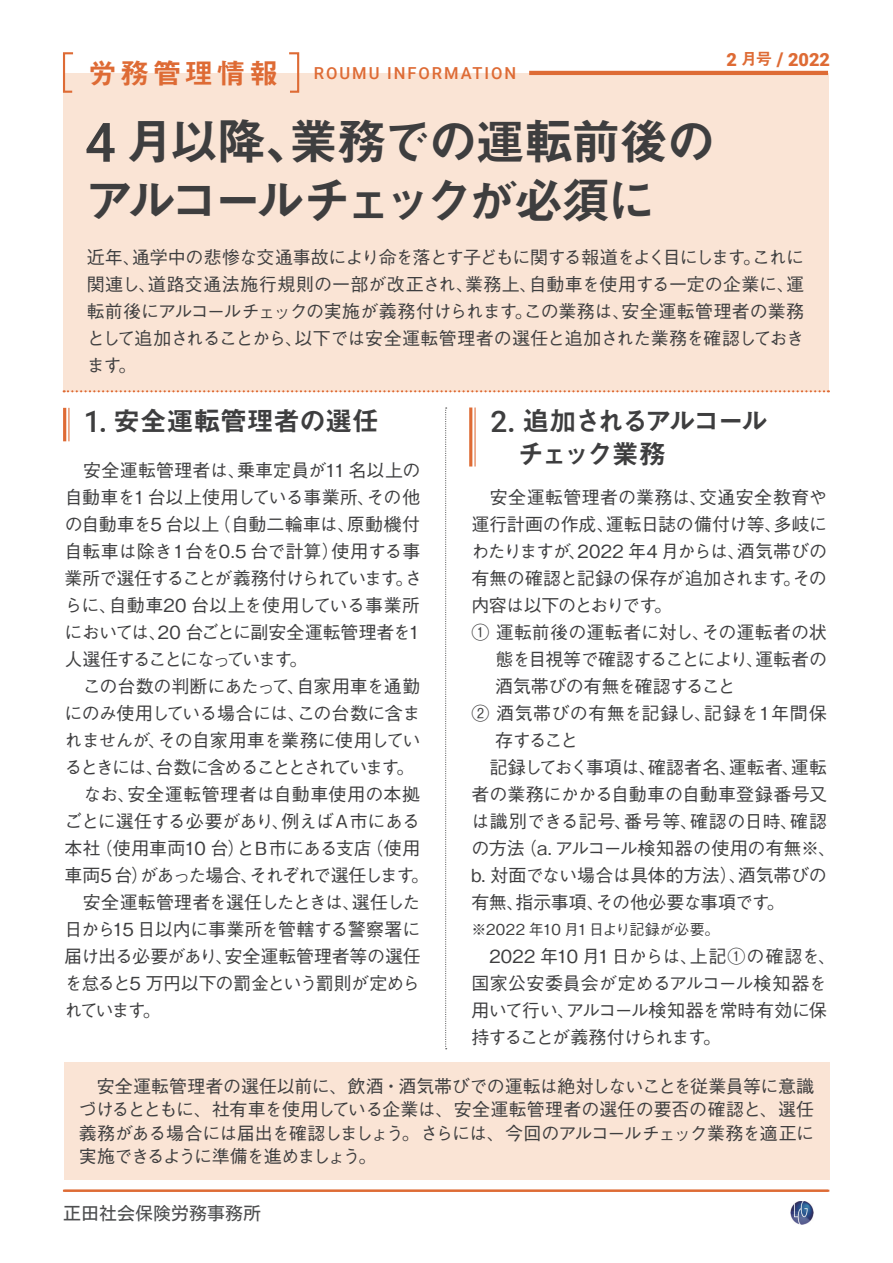
<style>
.page{position:relative;width:893px;height:1263px;background:#fff}
.page>*{position:absolute;margin:0;border:0;box-sizing:border-box;transform-origin:0 0}
.t1{font:49.5px/58.5px "Midashi Go Pr 6 N MB31 90 msp RKSJ H";letter-spacing:-.075em;color:#3e3e3f}
.t2{font:27px/33px "Midashi Go Pr 6 N MB31 90 msp RKSJ H";letter-spacing:-.115em;color:#3e3e3f}
.t3{font:27px "Midashi Go Pr 6 N MB31 90 msp RKSJ H";letter-spacing:-.015em;color:#3e3e3f}
.t4{font:900 18.15px "Roboto";color:#de6b35}
.t5{font:18px/27px "Gothic BBB Pr 6 N Medium 90 msp RKSJ H";letter-spacing:-.025em;color:#3e3e3f}
.t6{font:18px "Motoya L Cedar W3 90 ms RKSJ H";color:#4c4d4e}
.t7{font:500 16.5px "Roboto";letter-spacing:.12em;color:#de6b35}
.t8{font:15px "Gothic BBB Pr 6 N Medium 90 msp RKSJ H";letter-spacing:-.02em;color:#3e3e3f}
.s1{font-family:"Midashi Go Pr 6 N MB31 90 msp RKSJ H";font-weight:400;font-size:16.5px}
.s2{font-size:18.9px}
.s3{font-family:"Midashi Go Pr 6 N MB31 90 msp RKSJ H";font-weight:400;font-size:28.8px}
.s4{font-family:"Roboto";font-weight:500;font-size:54.45px}
.s5{font-family:"Roboto";font-weight:500;font-size:29.7px}
.s6{font-family:"Roboto";font-weight:500;font-size:31.05px}
</style>
<div class="page">
<img style="left:790px;top:1201px;width:23px;height:23px">
<div style="left:64px;top:1063px;width:765px;height:117px;background:#fae4d5"></div>
<div style="left:63px;top:73px;width:765px;height:319px;background:#fae4d5"></div>
<svg style="left:64px;top:390px;width:765px;height:2px"></svg>
<hr style="left:529px;top:71px;width:299px;height:4px;background:#de6b35">
<svg style="left:63px;top:52px;width:11px;height:41px"></svg>
<svg style="left:289px;top:52px;width:11px;height:41px"></svg>
<hr style="left:63px;top:1190px;width:765px;height:2px;background:#de6b35">
<hr style="left:64px;top:1190px;width:765px;height:2px;background:#de6b35">
<hr style="left:68px;top:408px;width:1px;height:33px;background:#de6b35">
<hr style="left:63px;top:408px;width:3px;height:33px;background:#de6b35">
<hr style="left:474px;top:408px;width:2px;height:59px;background:#de6b35">
<hr style="left:469px;top:408px;width:3px;height:59px;background:#de6b35">
<svg style="left:445px;top:408px;width:2px;height:641px"></svg>
<p class="t4" style="left:726px;top:49px;width:105px">2 <span class="s1">月号</span> <span class="s2">/</span> 2022</p>
<p class="t7" style="left:88px;top:64px;width:430px"><span class="s3">労務管理情報　</span>ROUMU INFORMATION</p>
<h1 class="t1" style="left:85px;top:119px;width:632px"><span class="s4">4</span> 月以降、業務での運転前後のアルコールチェックが必須に</h1>
<p class="t5" style="left:87px;top:246px;width:719px;text-align:justify">近年、通学中の悲惨な交通事故により命を落とす子どもに関する報道をよく目にします。これに関連し、道路交通法施行規則の一部が改正され、業務上、自動車を使用する一定の企業に、運転前後にアルコールチェックの実施が義務付けられます。この業務は、安全運転管理者の業務として追加されることから、以下では安全運転管理者の選任と追加された業務を確認しておきます。</p>
<h2 class="t3" style="left:84px;top:411px;width:297px"><span class="s5">1</span><span class="s6">.</span> 安全運転管理者の選任</h2>
<p class="t5" style="left:65px;top:459px;width:366px">　安全運転管理者は、乗車定員が11 名以上の自動車を1 台以上使用している事業所、その他の自動車を5 台以上（自動二輪車は、原動機付自転車は除き１台を0.5 台で計算）使用する事業所で選任することが義務付けられています。さらに、自動車20 台以上を使用している事業所においては、20 台ごとに副安全運転管理者を1人選任することになっています。<br>　この台数の判断にあたって、自家用車を通勤にのみ使用している場合には、この台数に含まれませんが、その自家用車を業務に使用しているときには、台数に含めることとされています。　なお、安全運転管理者は自動車使用の本拠ごとに選任する必要があり、例えばＡ市にある本社（使用車両10 台）とＢ市にある支店（使用車両5 台）があった場合、それぞれで選任します。　安全運転管理者を選任したときは、選任した日から15 日以内に事業所を管轄する警察署に届け出る必要があり、安全運転管理者等の選任を怠ると5 万円以下の罰金という罰則が定められています。</p>
<h2 class="t2" style="left:490px;top:408px;width:279px"><span class="s5">2</span><span class="s6">.</span> 追加されるアルコール　チェック業務</h2>
<p class="t5" style="left:471px;top:486px;width:366px">　安全運転管理者の業務は、交通安全教育や運行計画の作成、運転日誌の備付け等、多岐にわたりますが、2022 年4 月からは、酒気帯びの有無の確認と記録の保存が追加されます。その内容は以下のとおりです。<br>① 運転前後の運転者に対し、その運転者の状　 態を目視等で確認することにより、運転者の　 酒気帯びの有無を確認すること<br>② 酒気帯びの有無を記録し、記録を１年間保　 存すること<br>　記録しておく事項は、確認者名、運転者、運転者の業務にかかる自動車の自動車登録番号又は識別できる記号、番号等、確認の日時、確認の方法（a. アルコール検知器の使用の有無※、b. 対面でない場合は具体的方法）、酒気帯びの有無、指示事項、その他必要な事項です。</p>
<p class="t8" style="left:471px;top:923px;width:250px">※2022 年10 月1日より記録が必要。</p>
<p class="t5" style="left:471px;top:945px;width:366px">　2022 年10 月1日からは、上記①の確認を、国家公安委員会が定めるアルコール検知器を用いて行い、アルコール検知器を常時有効に保持することが義務付けられます。</p>
<p class="t5" style="left:79px;top:1077px;width:737px;line-height:23.4px;text-align:justify">　安全運転管理者の選任以前に、飲酒・酒気帯びでの運転は絶対しないことを従業員等に意識づけるとともに、社有車を使用している企業は、安全運転管理者の選任の要否の確認と、選任義務がある場合には届出を確認しましょう。さらには、今回のアルコールチェック業務を適正に実施できるように準備を進めましょう。</p>
<p class="t6" style="left:63px;top:1204px;width:199px">正田社会保険労務事務所</p>
</div>
